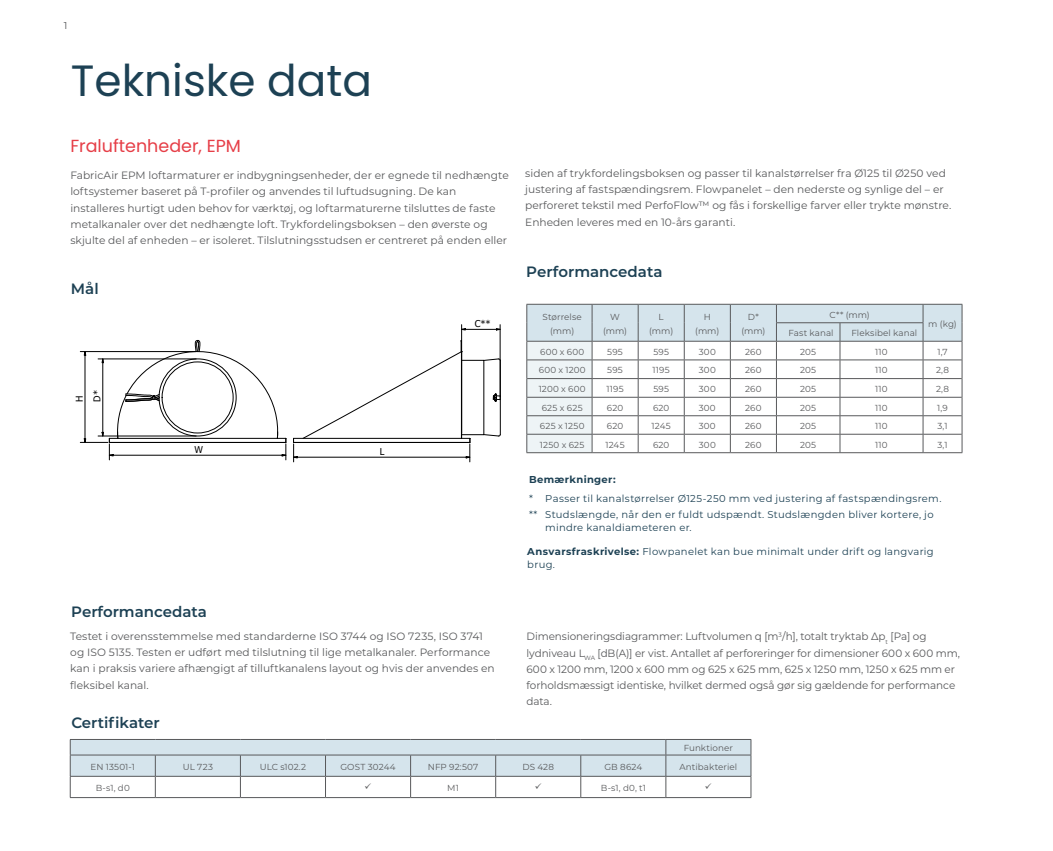
<style>
.page{position:relative;width:1053px;height:851px;background:#fff}
.page>*{position:absolute;margin:0;border:0;box-sizing:border-box;transform-origin:0 0}
.t1{font:43.75px "Poppins";color:#1d4154}
.t2{font:17.5px "Poppins";color:#e63e47}
.t3{font:600 15px "Montserrat";color:#1d4154}
.t4{font:10.62px/16.2px "Montserrat";color:#58595b}
.t5{font:10px/16px "Montserrat";letter-spacing:.03em;color:#1d4154}
.t6{font:700 10px "Montserrat";letter-spacing:.035em;color:#1d4154}
.t7{font:10px "Montserrat";color:#58595b}
.t8{font:9.38px/17.8px "Tahoma";color:#010101}
.t9{font:8.75px/13.8px "Montserrat";letter-spacing:.01em;color:#58595b;text-align:center}
.s1{font-weight:700}
</style>
<div class="page">
<svg style="left:483px;top:433px;width:18px;height:4px"></svg>
<svg style="left:483px;top:358px;width:17px;height:3px"></svg>
<hr style="left:500px;top:360px;width:1px;height:74px;background:#000">
<svg style="left:493px;top:393px;width:7px;height:9px"></svg>
<hr style="left:465px;top:329px;width:31px;height:1px;background:#000">
<hr style="left:500px;top:324px;width:1px;height:72px;background:#000">
<hr style="left:461px;top:324px;width:1px;height:109px;background:#000">
<svg style="left:80px;top:339px;width:392px;height:123px"></svg>
<hr style="left:526px;top:452px;width:66px;height:1px;background:#58595b">
<hr style="left:592px;top:452px;width:46px;height:1px;background:#58595b">
<hr style="left:638px;top:452px;width:46px;height:1px;background:#58595b">
<svg style="left:526px;top:304px;width:436px;height:148px"></svg>
<hr style="left:684px;top:378px;width:46px;height:1px;background:#58595b">
<hr style="left:730px;top:378px;width:46px;height:1px;background:#58595b">
<hr style="left:776px;top:378px;width:63px;height:1px;background:#58595b">
<hr style="left:839px;top:378px;width:84px;height:1px;background:#58595b">
<hr style="left:922px;top:378px;width:39px;height:1px;background:#58595b">
<hr style="left:684px;top:397px;width:46px;height:1px;background:#58595b">
<hr style="left:730px;top:397px;width:46px;height:1px;background:#58595b">
<hr style="left:776px;top:397px;width:63px;height:1px;background:#58595b">
<hr style="left:839px;top:397px;width:84px;height:1px;background:#58595b">
<hr style="left:922px;top:397px;width:39px;height:1px;background:#58595b">
<hr style="left:684px;top:415px;width:46px;height:1px;background:#58595b">
<hr style="left:730px;top:415px;width:46px;height:1px;background:#58595b">
<hr style="left:776px;top:415px;width:63px;height:1px;background:#58595b">
<hr style="left:839px;top:415px;width:84px;height:1px;background:#58595b">
<hr style="left:922px;top:415px;width:39px;height:1px;background:#58595b">
<hr style="left:684px;top:434px;width:46px;height:1px;background:#58595b">
<hr style="left:730px;top:434px;width:46px;height:1px;background:#58595b">
<hr style="left:776px;top:434px;width:63px;height:1px;background:#58595b">
<hr style="left:839px;top:434px;width:84px;height:1px;background:#58595b">
<hr style="left:922px;top:434px;width:39px;height:1px;background:#58595b">
<hr style="left:684px;top:452px;width:46px;height:1px;background:#58595b">
<hr style="left:730px;top:452px;width:46px;height:1px;background:#58595b">
<hr style="left:776px;top:452px;width:63px;height:1px;background:#58595b">
<hr style="left:839px;top:452px;width:84px;height:1px;background:#58595b">
<hr style="left:922px;top:452px;width:40px;height:1px;background:#58595b">
<hr style="left:70px;top:797px;width:85px;height:1px;background:#58595b">
<hr style="left:155px;top:797px;width:85px;height:1px;background:#58595b">
<hr style="left:240px;top:797px;width:85px;height:1px;background:#58595b">
<hr style="left:325px;top:797px;width:85px;height:1px;background:#58595b">
<hr style="left:410px;top:797px;width:85px;height:1px;background:#58595b">
<hr style="left:495px;top:797px;width:85px;height:1px;background:#58595b">
<hr style="left:580px;top:797px;width:85px;height:1px;background:#58595b">
<hr style="left:665px;top:797px;width:86px;height:1px;background:#58595b">
<svg style="left:70px;top:739px;width:681px;height:58px"></svg>
<p class="t7" style="left:64px;top:19px;width:5px">1</p>
<h1 class="t1" style="left:71px;top:55px;width:302px">Tekniske data</h1>
<h2 class="t2" style="left:70px;top:136px;width:172px">Fraluftenheder, EPM</h2>
<p class="t4" style="left:70px;top:167px;width:440px">FabricAir EPM loftarmaturer er indbygningsenheder, der er egnede til nedhængte loftsystemer baseret på T-profiler og anvendes til luftudsugning. De kan installeres hurtigt uden behov for værktøj, og loftarmaturerne tilsluttes de faste metalkanaler over det nedhængte loft. Trykfordelingsboksen – den øverste og skjulte del af enheden – er isoleret. Tilslutningsstudsen er centreret på enden eller</p>
<h3 class="t3" style="left:71px;top:278px;width:29px">Mål</h3>
<p class="t8" style="left:71px;top:402px;width:13px;rotate:-90deg">H<br>D*</p>
<p class="t8" style="left:194px;top:441px;width:10px">W</p>
<p class="t8" style="left:380px;top:443px;width:6px">L</p>
<p class="t8" style="left:475px;top:315px;width:17px">C**</p>
<h3 class="t3" style="left:71px;top:600px;width:137px">Performancedata</h3>
<p class="t4" style="left:70px;top:627px;width:426px">Testet i overensstemmelse med standarderne ISO 3744 og ISO 7235, ISO 3741 og ISO 5135. Testen er udført med tilslutning til lige metalkanaler. Performance kan i praksis variere afhængigt af tilluftkanalens layout og hvis der anvendes en fleksibel kanal.</p>
<h3 class="t3" style="left:71px;top:711px;width:90px">Certifikater</h3>
<p class="t4" style="left:525px;top:164px;width:427px">siden af trykfordelingsboksen og passer til kanalstørrelser fra Ø125 til Ø250 ved justering af fastspændings rem. Flowpanelet – den nederste og synlige del – er perforeret tekstil med PerfoFlow™ og fås i forskellige farver eller trykte mønstre.<br>Enheden leveres med en 10-års garanti.</p>
<h3 class="t3" style="left:526px;top:261px;width:138px">Performancedata</h3>
<p class="t9" style="left:542px;top:310px;width:41px">Størrelse (mm)</p>
<p class="t9" style="left:603px;top:310px;width:26px">W (mm)</p>
<p class="t9" style="left:649px;top:310px;width:26px">L (mm)</p>
<p class="t9" style="left:695px;top:310px;width:26px">H (mm)</p>
<p class="t9" style="left:741px;top:310px;width:26px">D* (mm)</p>
<p class="t9" style="left:829px;top:307px;width:42px">C** (mm)</p>
<p class="t9" style="left:788px;top:326px;width:47px">Fast kanal</p>
<p class="t9" style="left:851px;top:326px;width:67px">Fleksibel kanal</p>
<p class="t9" style="left:928px;top:316px;width:30px">m (kg)</p>
<p class="t9" style="left:540px;top:344px;width:46px">600 x 600</p>
<p class="t9" style="left:607px;top:344px;width:17px">595</p>
<p class="t9" style="left:653px;top:344px;width:17px">595</p>
<p class="t9" style="left:698px;top:344px;width:19px">300</p>
<p class="t9" style="left:745px;top:344px;width:18px">260</p>
<p class="t9" style="left:800px;top:344px;width:18px">205</p>
<p class="t9" style="left:875px;top:344px;width:14px">110</p>
<p class="t9" style="left:937px;top:344px;width:12px">1,7</p>
<p class="t9" style="left:538px;top:363px;width:48px">600 x 1200</p>
<p class="t9" style="left:607px;top:363px;width:17px">595</p>
<p class="t9" style="left:652px;top:363px;width:19px">1195</p>
<p class="t9" style="left:698px;top:363px;width:19px">300</p>
<p class="t9" style="left:745px;top:363px;width:18px">260</p>
<p class="t9" style="left:800px;top:363px;width:18px">205</p>
<p class="t9" style="left:875px;top:363px;width:14px">110</p>
<p class="t9" style="left:935px;top:363px;width:14px">2,8</p>
<p class="t9" style="left:538px;top:382px;width:48px">1200 x 600</p>
<p class="t9" style="left:606px;top:382px;width:19px">1195</p>
<p class="t9" style="left:653px;top:382px;width:17px">595</p>
<p class="t9" style="left:698px;top:382px;width:19px">300</p>
<p class="t9" style="left:745px;top:382px;width:18px">260</p>
<p class="t9" style="left:800px;top:382px;width:18px">205</p>
<p class="t9" style="left:875px;top:382px;width:14px">110</p>
<p class="t9" style="left:935px;top:382px;width:14px">2,8</p>
<p class="t9" style="left:541px;top:400px;width:42px">625 x 625</p>
<p class="t9" style="left:607px;top:400px;width:18px">620</p>
<p class="t9" style="left:653px;top:400px;width:18px">620</p>
<p class="t9" style="left:698px;top:400px;width:19px">300</p>
<p class="t9" style="left:745px;top:400px;width:18px">260</p>
<p class="t9" style="left:800px;top:400px;width:18px">205</p>
<p class="t9" style="left:875px;top:400px;width:14px">110</p>
<p class="t9" style="left:937px;top:400px;width:12px">1,9</p>
<p class="t9" style="left:540px;top:419px;width:46px">625 x 1250</p>
<p class="t9" style="left:607px;top:419px;width:18px">620</p>
<p class="t9" style="left:651px;top:419px;width:21px">1245</p>
<p class="t9" style="left:698px;top:419px;width:19px">300</p>
<p class="t9" style="left:745px;top:419px;width:18px">260</p>
<p class="t9" style="left:800px;top:419px;width:18px">205</p>
<p class="t9" style="left:875px;top:419px;width:14px">110</p>
<p class="t9" style="left:937px;top:419px;width:12px">3,1</p>
<p class="t9" style="left:540px;top:437px;width:46px">1250 x 625</p>
<p class="t9" style="left:605px;top:437px;width:21px">1245</p>
<p class="t9" style="left:653px;top:437px;width:18px">620</p>
<p class="t9" style="left:698px;top:437px;width:19px">300</p>
<p class="t9" style="left:745px;top:437px;width:18px">260</p>
<p class="t9" style="left:800px;top:437px;width:18px">205</p>
<p class="t9" style="left:875px;top:437px;width:14px">110</p>
<p class="t9" style="left:937px;top:437px;width:12px">3,1</p>
<p class="t6" style="left:529px;top:471px;width:88px">Bemærkninger:</p>
<p class="t5" style="left:529px;top:490px;width:414px">* Passer til kanalstørrelser Ø125-250 mm ved justering af fastspændingsrem. ** Studslængde, når den er fuldt udspændt. Studslængden bliver kortere, jo</p>
<p class="t5" style="left:545px;top:518px;width:148px">mindre kanaldiameteren er.</p>
<p class="t5" style="left:527px;top:545px;width:408px;line-height:12.5px"><span class="s1">Ansvarsfraskrivelse:</span> Flowpanelet kan bue minimalt under drift og langvarig brug.</p>
<p class="t4" style="left:526px;top:628px;width:435px">Dimensioneringsdiagrammer: Luftvolumen q [m<sup>3</sup>/h], totalt tryktab Δp<sub>t</sub> [Pa] og lydniveau L<sub>WA</sub> [dB(A)] er vist. Antallet af perforeringer for dimensioner 600 x 600 mm, 600 x 1200 mm, 1200 x 600 mm og 625 x 625 mm, 625 x 1250 mm, 1250 x 625 mm er forholdsmæssigt identiske, hvilket dermed også gør sig gældende for performance data.</p>
<p class="t9" style="left:683px;top:741px;width:51px">Funktioner</p>
<p class="t9" style="left:91px;top:759px;width:46px">EN 13501-1</p>
<p class="t9" style="left:183px;top:759px;width:32px">UL 723</p>
<p class="t9" style="left:260px;top:759px;width:48px">ULC s102.2</p>
<p class="t9" style="left:340px;top:759px;width:57px">GOST 30244</p>
<p class="t9" style="left:428px;top:759px;width:52px">NFP 92:507</p>
<p class="t9" style="left:522px;top:759px;width:33px">DS 428</p>
<p class="t9" style="left:604px;top:759px;width:39px">GB 8624</p>
<p class="t9" style="left:679px;top:759px;width:59px">Antibakteriel</p>
<p class="t9" style="left:96px;top:780px;width:36px">B-s1, d0</p>
<p class="t9" style="left:447px;top:780px;width:13px">M1</p>
<p class="t9" style="left:600px;top:780px;width:46px">B-s1, d0, t1</p>
</div>
